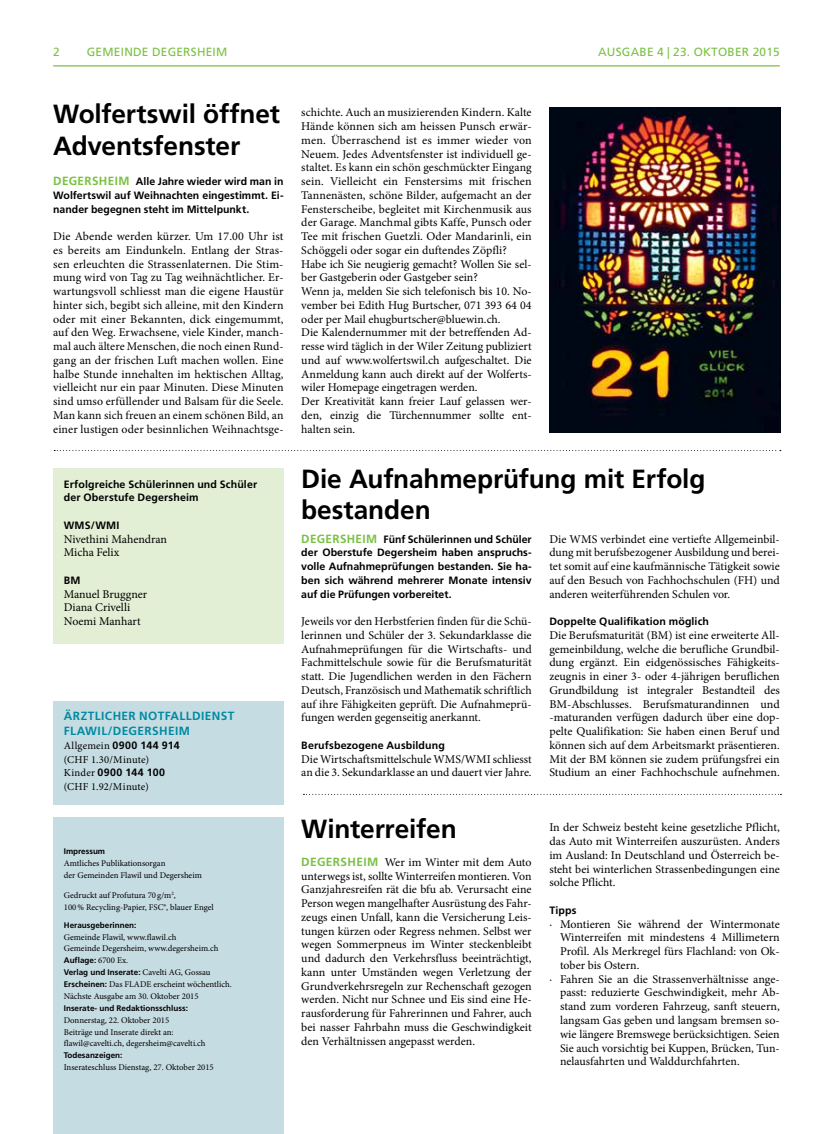
<style>
.page{position:relative;width:833px;height:1134px;background:#fff}
.page>*{position:absolute;margin:0;border:0;box-sizing:border-box;transform-origin:0 0}
.t1{font:700 26.25px/31.2px "Frutiger LT Std";letter-spacing:-.005em;color:#000}
.t2{font:11.88px/13.8px "Minion Pro";color:#000;text-align:justify}
.t3{font:11.88px "Frutiger LT Std";letter-spacing:.02em;color:#7ac143}
.t4{font:700 11.88px/14.2px "Frutiger LT Std";letter-spacing:.035em;color:#008aa1}
.t5{font:700 10.62px/13.8px "Frutiger LT Std";letter-spacing:.005em;color:#000;text-align:justify}
.t6{font:10.62px "Minion Pro";letter-spacing:.02em;color:#000}
.t7{font:700 10.62px "Frutiger LT Std";letter-spacing:.035em;color:#000}
.t8{font:700 10.62px "Frutiger LT Std";letter-spacing:.04em;color:#000}
.t9{font:8.75px/11.9px "Minion Pro";color:#000}
.t10{font:700 8.12px/11.9px "Frutiger LT Std";color:#000}
.s1{font-size:11.88px;color:#7ac143}
.s2{font-family:"Minion Pro";font-weight:400}
.s3{font-family:"Minion Pro";font-weight:400;font-size:8.75px}
.s4{font-family:"Frutiger LT Std";font-weight:700;font-size:8.12px}
.s5{font-family:"Frutiger LT Std";font-weight:700;color:#7ac143}
</style>
<div class="page">
<div style="left:53px;top:817px;width:230px;height:317px;background:#c6dce3"></div>
<div style="left:53px;top:701px;width:230px;height:103px;background:#c6dce3"></div>
<svg style="left:303px;top:794px;width:478px;height:1px"></svg>
<svg style="left:54px;top:450px;width:727px;height:1px"></svg>
<div style="left:53px;top:469px;width:230px;height:175px;background:#e2efd4"></div>
<hr style="left:53px;top:65px;width:727px;height:1px;background:#7ac143">
<img style="left:549px;top:107px;width:232px;height:326px">
<p class="t3" style="left:53px;top:45px;width:8px">2</p>
<p class="t3" style="left:87px;top:45px;width:142px">GEMEINDE DEGERSHEIM</p>
<p class="t3" style="left:598px;top:45px;width:183px">AUSGABE 4 | 23. OKTOBER 2015</p>
<h1 class="t1" style="left:53px;top:99px;width:228px">Wolfertswil öffnet<br>Adventsfenster</h1>
<p class="t5" style="left:53px;top:175px;width:232px"><span class="s1">DEGERSHEIM</span> Alle Jahre wieder wird man in Wolfertswil auf Weihnachten eingestimmt. Ei&shy;nander begegnen steht im Mittelpunkt.</p>
<p class="t2" style="left:53px;top:230px;width:232px">Die Abende werden kürzer. Um 17.00 Uhr ist es bereits am Eindunkeln. Entlang der Stras&shy;sen erleuchten die Strassenlaternen. Die Stim&shy;mung wird von Tag zu Tag weihnächtlicher. Er&shy;wartungsvoll schliesst man die eigene Haustür hinter sich, begibt sich alleine, mit den Kindern oder mit einer Bekannten, dick eingemummt, auf den Weg. Erwachsene, viele Kinder, manch&shy;mal auch ältere Menschen, die noch einen Rund&shy;gang an der frischen Luft machen wollen. Eine halbe Stunde innehalten im hektischen Alltag, vielleicht nur ein paar Minuten. Diese Minuten sind umso erfüllender und Balsam für die Seele.<br>Man kann sich freuen an einem schönen Bild, an einer lustigen oder besinnlichen Weihnachtsge-</p>
<p class="t5" style="left:64px;top:477px;width:195px">Erfolgreiche Schülerinnen und Schüler der Oberstufe Degersheim</p>
<p class="t5" style="left:64px;top:518px;width:57px">WMS/WMI</p>
<p class="t2" style="left:64px;top:532px;width:105px">Nivethini Mahendran<br>Micha Felix</p>
<p class="t5" style="left:64px;top:573px;width:18px">BM</p>
<p class="t2" style="left:64px;top:587px;width:85px;text-align:left">Manuel Bruggner<br>Diana Crivelli<br>Noemi Manhart</p>
<p class="t4" style="left:64px;top:709px;width:172px">ÄRZTLICHER NOTFALLDIENST<br>FLAWIL/DEGERSHEIM</p>
<p class="t7" style="left:64px;top:739px;width:117px"><span class="s2">Allgemein</span> 0900 144 914</p>
<p class="t6" style="left:64px;top:752px;width:87px">(CHF 1.30/Minute)</p>
<p class="t8" style="left:64px;top:766px;width:103px"><span class="s2">Kinder</span> 0900 144 100</p>
<p class="t6" style="left:64px;top:780px;width:86px">(CHF 1.92/Minute)</p>
<p class="t10" style="left:64px;top:845px;width:43px">Impressum</p>
<p class="t9" style="left:64px;top:857px;width:140px">Amtliches Publikationsorgan<br>der Gemeinden Flawil und Degersheim</p>
<p class="t9" style="left:64px;top:890px;width:151px">Gedruckt auf Profutura 70 g/m<sup>2</sup>,<br>100% Recycling-Papier, FSC®, blauer Engel</p>
<p class="t10" style="left:64px;top:919px;width:74px">Herausgeberinnen:</p>
<p class="t9" style="left:64px;top:931px;width:156px">Gemeinde Flawil, www.flawil.ch<br>Gemeinde Degersheim, www.degersheim.ch</p>
<p class="t10" style="left:64px;top:954px;width:148px">Auflage: <span class="s3">6700 Ex.<br></span>Verlag und Inserate: <span class="s3">Cavelti AG, Gossau</span></p>
<p class="t9" style="left:64px;top:978px;width:170px"><span class="s4">Erscheinen:</span> Das FLADE erscheint wöchentlich.<br>Nächste Ausgabe am 30. Oktober 2015</p>
<p class="t10" style="left:64px;top:1002px;width:126px">Inserate- und Redaktionsschluss:</p>
<p class="t9" style="left:64px;top:1014px;width:143px">Donnerstag, 22. Oktober 2015<br>Beiträge und Inserate direkt an: flawil@cavelti.ch, degersheim@cavelti.ch</p>
<p class="t10" style="left:64px;top:1049px;width:60px">Todesanzeigen:</p>
<p class="t9" style="left:64px;top:1061px;width:151px">Inserateschluss Dienstag, 27. Oktober 2015</p>
<p class="t2" style="left:301px;top:106px;width:232px;text-align:left">schichte. Auch an musizierenden Kindern. Kalte Hände können sich am heissen Punsch erwär&shy;men. Überraschend ist es immer wieder von Neuem. Jedes Adventsfenster ist individuell ge&shy;staltet. Es kann ein schön geschmückter Eingang sein. Vielleicht ein Fenstersims mit frischen Tannenästen, schöne Bilder, aufgemacht an der Fensterscheibe, begleitet mit Kirchenmusik aus der Garage. Manchmal gibts Kaffe, Punsch oder Tee mit frischen Guetzli. Oder Mandarinli, ein Schöggeli oder sogar ein duftendes Zöpfli?<br>Habe ich Sie neugierig gemacht? Wollen Sie sel&shy;ber Gastgeberin oder Gastgeber sein?<br>Wenn ja, melden Sie sich telefonisch bis 10. No&shy;vember bei Edith Hug Burtscher, 071 393 64 04 oder per Mail ehugburtscher@bluewin.ch.<br>Die Kalendernummer mit der betreffenden Ad&shy;resse wird täglich in der Wiler Zeitung publiziert und auf www.wolfertswil.ch aufgeschaltet. Die Anmeldung kann auch direkt auf der Wolferts&shy;wiler Homepage eingetragen werden.<br>Der Kreativität kann freier Lauf gelassen wer&shy;den, einzig die Türchennummer sollte ent&shy;halten sein.</p>
<h1 class="t1" style="left:301px;top:463px;width:406px">Die Aufnahmeprüfung mit Erfolg bestanden</h1>
<p class="t5" style="left:301px;top:532px;width:232px"><span class="s1">DEGERSHEIM</span> Fünf Schülerinnen und Schüler der Oberstufe Degersheim haben anspruchs&shy;volle Aufnahmeprüfungen bestanden. Sie ha&shy;ben sich während mehrerer Monate intensiv auf die Prüfungen vorbereitet.</p>
<p class="t2" style="left:301px;top:615px;width:232px">Jeweils vor den Herbstferien finden für die Schü&shy;lerinnen und Schüler der 3. Sekundarklasse die Aufnahmeprüfungen für die Wirtschafts- und Fachmittelschule sowie für die Berufsmaturität statt. Die Jugendlichen werden in den Fächern Deutsch, Französisch und Mathematik schriftlich auf ihre Fähigkeiten geprüft. Die Aufnahmeprü&shy;fungen werden gegenseitig anerkannt.</p>
<p class="t5" style="left:301px;top:738px;width:145px">Berufsbezogene Ausbildung</p>
<p class="t2" style="left:301px;top:752px;width:232px">Die Wirtschaftsmittelschule WMS/WMI schliesst an die 3. Sekundarklasse an und dauert vier Jahre.</p>
<h1 class="t1" style="left:301px;top:814px;width:157px">Winterreifen</h1>
<p class="t2" style="left:301px;top:855px;width:232px"><span class="s5">DEGERSHEIM</span> Wer im Winter mit dem Auto unterwegs ist, sollte Winterreifen montieren. Von Ganzjahresreifen rät die bfu ab. Verursacht eine Person wegen mangelhafter Ausrüstung des Fahr&shy;zeugs einen Unfall, kann die Versicherung Leis&shy;tungen kürzen oder Regress nehmen. Selbst wer wegen Sommerpneus im Winter steckenbleibt und dadurch den Verkehrsfluss beeinträchtigt, kann unter Umständen wegen Verletzung der Grundverkehrsregeln zur Rechenschaft gezogen werden. Nicht nur Schnee und Eis sind eine He&shy;rausforderung für Fahrerinnen und Fahrer, auch bei nasser Fahrbahn muss die Geschwindigkeit den Verhältnissen angepasst werden.</p>
<p class="t2" style="left:549px;top:532px;width:232px">Die WMS verbindet eine vertiefte Allgemeinbil&shy;dung mit berufsbezogener Ausbildung und berei&shy;tet somit auf eine kaufmännische Tätigkeit sowie auf den Besuch von Fachhochschulen (FH) und anderen weiterführenden Schulen vor.</p>
<p class="t5" style="left:549px;top:615px;width:161px">Doppelte Qualifikation möglich</p>
<p class="t2" style="left:549px;top:628px;width:232px">Die Berufsmaturität (BM) ist eine erweiterte All&shy;gemeinbildung, welche die berufliche Grundbil&shy;dung ergänzt. Ein eidgenössisches Fähigkeits&shy;zeugnis in einer 3- oder 4-jährigen beruflichen Grundbildung ist integraler Bestandteil des BM-Abschlusses. Berufsmaturandinnen und -maturanden verfügen dadurch über eine dop&shy;pelte Qualifikation: Sie haben einen Beruf und können sich auf dem Arbeitsmarkt präsentieren.<br>Mit der BM können sie zudem prüfungsfrei ein Studium an einer Fachhochschule aufnehmen.</p>
<p class="t2" style="left:549px;top:821px;width:232px">In der Schweiz besteht keine gesetzliche Pflicht, das Auto mit Winterreifen auszurüsten. Anders im Ausland: In Deutschland und Österreich be&shy;steht bei winterlichen Strassenbedingungen eine solche Pflicht.</p>
<p class="t5" style="left:549px;top:903px;width:29px">Tipps</p>
<p class="t2" style="left:549px;top:917px;width:232px">· Montieren Sie während der Wintermonate</p>
<p class="t2" style="left:560px;top:931px;width:221px">Winterreifen mit mindestens 4 Millimetern</p>
<p class="t2" style="left:560px;top:945px;width:221px">Profil. Als Merkregel fürs Flachland: von Ok-</p>
<p class="t2" style="left:560px;top:958px;width:81px">tober bis Ostern.</p>
<p class="t2" style="left:549px;top:972px;width:232px">· Fahren Sie an die Strassenverhältnisse ange-</p>
<p class="t2" style="left:560px;top:986px;width:221px">passt: reduzierte Geschwindigkeit, mehr Ab-</p>
<p class="t2" style="left:560px;top:1000px;width:221px">stand zum vorderen Fahrzeug, sanft steuern,</p>
<p class="t2" style="left:560px;top:1013px;width:221px">langsam Gas geben und langsam bremsen so-</p>
<p class="t2" style="left:560px;top:1027px;width:221px">wie längere Bremswege berücksichtigen. Seien</p>
<p class="t2" style="left:560px;top:1041px;width:221px">Sie auch vorsichtig bei Kuppen, Brücken, Tun-</p>
<p class="t2" style="left:560px;top:1055px;width:181px">nelausfahrten und Walddurchfahrten.</p>
</div>
